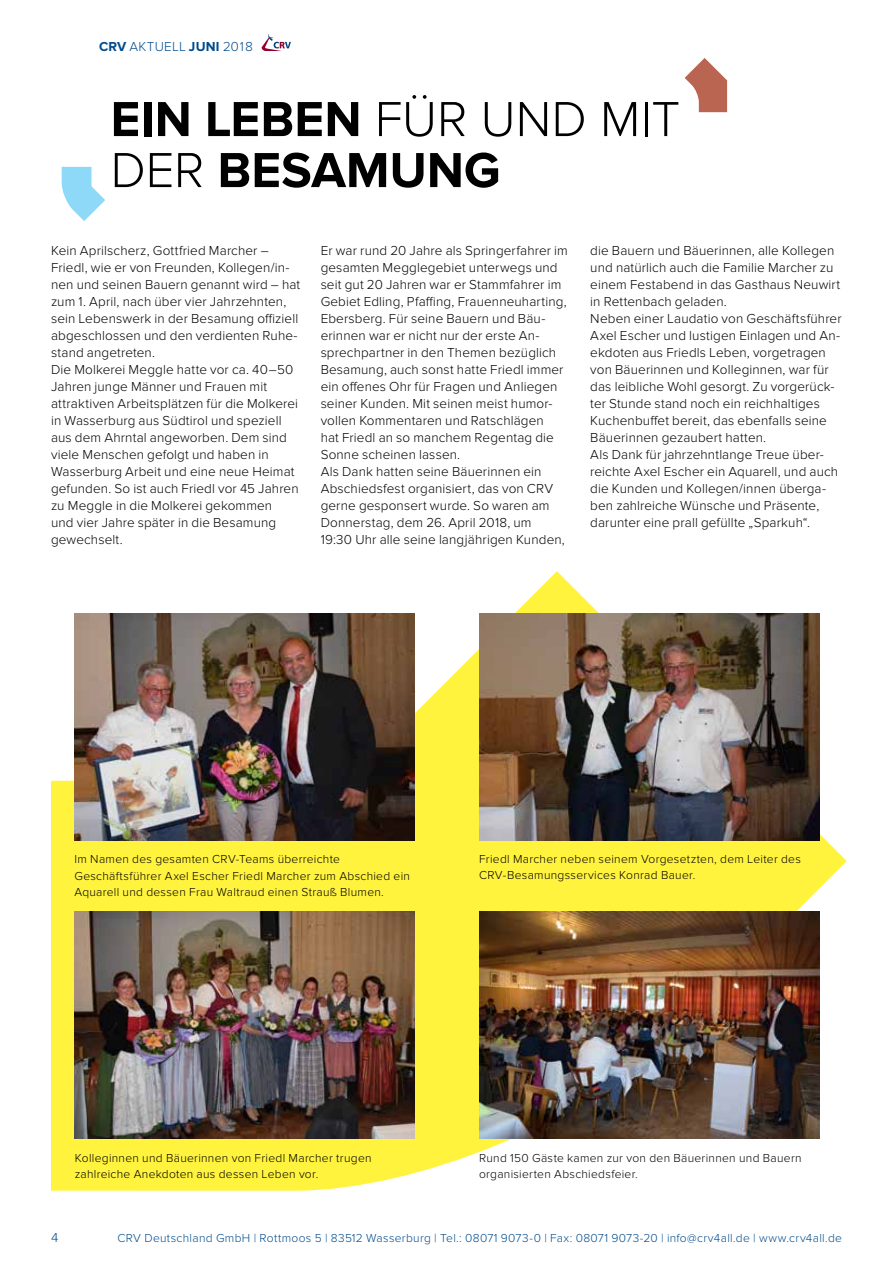
<style>
.page{position:relative;width:893px;height:1263px;background:#fff}
.page>*{position:absolute;margin:0;border:0;box-sizing:border-box;transform-origin:0 0}
.t1{font:700 51px/51px "Proxima Nova";color:#000}
.t2{font:300 13.5px/17px "Proxima Nova";letter-spacing:.01em;color:#000}
.t3{font:300 13.5px "Proxima Nova";letter-spacing:.015em;color:#004b8d}
.t4{font:300 12px/16.5px "Proxima Nova";letter-spacing:.025em;color:#000}
.t5{font:300 12px "Proxima Nova";letter-spacing:.025em;color:#004b8d}
.s1{font-weight:700}
.s2{font-weight:300}
</style>
<div class="page">
<svg style="left:262px;top:34px;width:29px;height:17px"></svg>
<svg style="left:51px;top:571px;width:796px;height:620px;fill:#fff33e"></svg>
<img style="left:74px;top:614px;width:341px;height:227px">
<img style="left:74px;top:911px;width:341px;height:227px">
<img style="left:479px;top:614px;width:341px;height:227px">
<img style="left:479px;top:911px;width:340px;height:227px">
<svg style="left:685px;top:58px;width:42px;height:54px"></svg>
<svg style="left:62px;top:167px;width:43px;height:54px"></svg>
<p class="t3" style="left:99px;top:39px;width:155px"><span class="s1">CRV</span> AKTUELL <span class="s1">JUNI</span> 2018</p>
<h1 class="t1" style="left:111px;top:95px;width:571px">EIN LEBEN <span class="s2">FÜR UND MIT<br>DER</span> BESAMUNG</h1>
<p class="t2" style="left:51px;top:242px;width:251px">Kein Aprilscherz, Gottfried Marcher – Friedl, wie er von Freunden, Kollegen/in&shy;nen und seinen Bauern genannt wird – hat zum 1. April, nach über vier Jahrzehnten, sein Lebenswerk in der Besamung offiziell abgeschlossen und den verdienten Ruhe&shy;stand angetreten.<br>Die Molkerei Meggle hatte vor ca. 40–50<br>Jahren junge Männer und Frauen mit attraktiven Arbeitsplätzen für die Molkerei in Wasserburg aus Südtirol und speziell aus dem Ahrntal angeworben. Dem sind viele Menschen gefolgt und haben in Wasserburg Arbeit und eine neue Heimat gefunden. So ist auch Friedl vor 45 Jahren zu Meggle in die Molkerei gekommen<br>und vier Jahre später in die Besamung gewechselt.</p>
<p class="t2" style="left:321px;top:242px;width:249px">Er war rund 20 Jahre als Springerfahrer im gesamten Megglegebiet unterwegs und seit gut 20 Jahren war er Stammfahrer im Gebiet Edling, Pfaffing, Frauenneuharting, Ebersberg. Für seine Bauern und Bäu&shy;erinnen war er nicht nur der erste An&shy;sprechpartner in den Themen bezüglich Besamung, auch sonst hatte Friedl immer ein offenes Ohr für Fragen und Anliegen seiner Kunden. Mit seinen meist humor&shy;vollen Kommentaren und Ratschlägen<br>hat Friedl an so manchem Regentag die Sonne scheinen lassen.<br>Als Dank hatten seine Bäuerinnen ein Abschiedsfest organisiert, das von CRV gerne gesponsert wurde. So waren am Donnerstag, dem 26. April 2018, um<br>19:30 Uhr alle seine langjährigen Kunden,</p>
<p class="t2" style="left:590px;top:242px;width:253px">die Bauern und Bäuerinnen, alle Kollegen und natürlich auch die Familie Marcher zu einem Festabend in das Gasthaus Neuwirt in Rettenbach geladen.<br>Neben einer Laudatio von Geschäftsführer Axel Escher und lustigen Einlagen und An&shy;ekdoten aus Friedls Leben, vorgetragen von Bäuerinnen und Kolleginnen, war für das leibliche Wohl gesorgt. Zu vorgerück&shy;ter Stunde stand noch ein reichhaltiges Kuchenbuffet bereit, das ebenfalls seine Bäuerinnen gezaubert hatten.<br>Als Dank für jahrzehntlange Treue über&shy;reichte Axel Escher ein Aquarell, und auch die Kunden und Kollegen/innen überga&shy;ben zahlreiche Wünsche und Präsente, darunter eine prall gefüllte „Sparkuh“.</p>
<p class="t4" style="left:74px;top:851px;width:337px">Im Namen des gesamten CRV-Teams überreichte<br>Geschäftsführer Axel Escher Friedl Marcher zum Abschied ein<br>Aquarell und dessen Frau Waltraud einen Strauß Blumen.</p>
<p class="t4" style="left:479px;top:850px;width:323px">Friedl Marcher neben seinem Vorgesetzten, dem Leiter des<br>CRV-Besamungsservices Konrad Bauer.</p>
<p class="t4" style="left:75px;top:1150px;width:298px">Kolleginnen und Bäuerinnen von Friedl Marcher trugen zahlreiche Anekdoten aus dessen Leben vor.</p>
<p class="t4" style="left:479px;top:1150px;width:324px">Rund 150 Gäste kamen zur von den Bäuerinnen und Bauern organisierten Abschiedsfeier.</p>
<p class="t3" style="left:51px;top:1229px;width:9px">4</p>
<p class="t5" style="left:117px;top:1231px;width:726px">CRV Deutschland GmbH | Rottmoos 5 | 83512 Wasserburg | Tel.: 08071 9073-0 | Fax: 08071 9073-20 | info@crv4all.de | www.crv4all.de</p>
</div>
